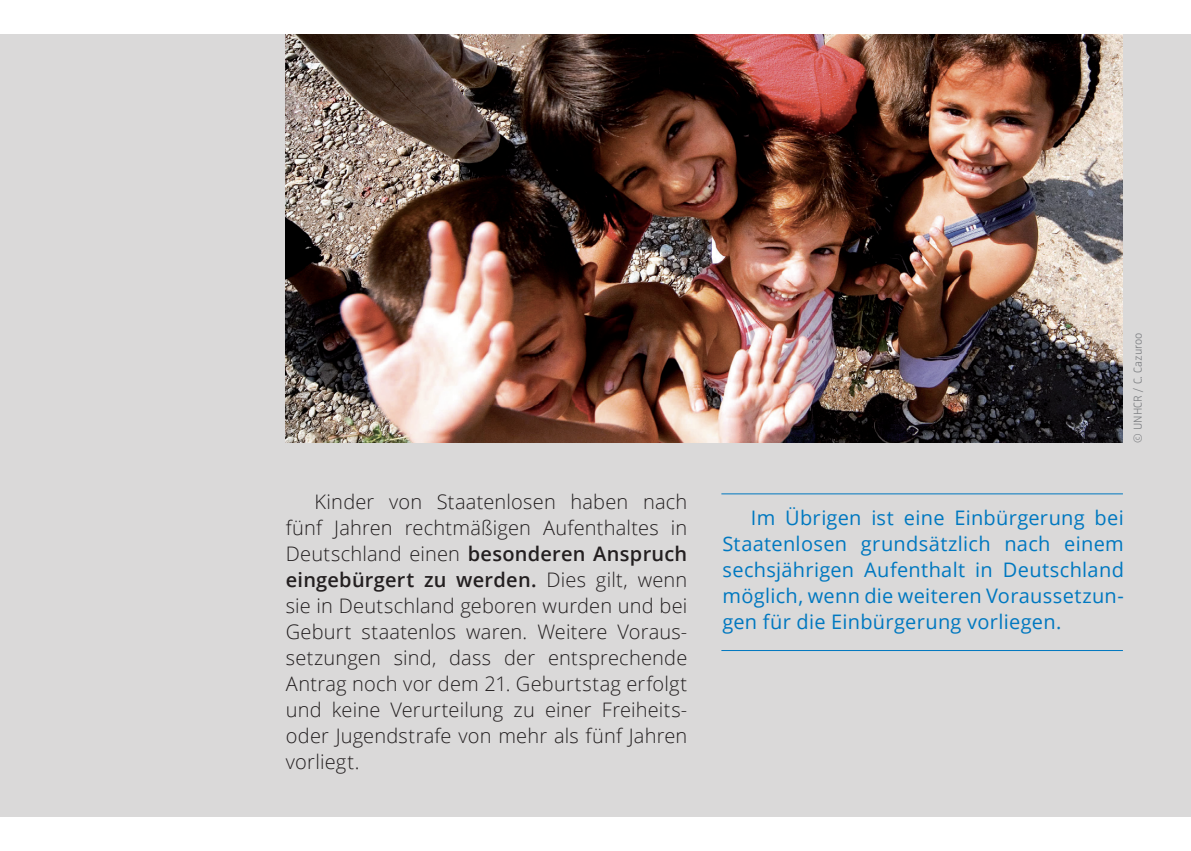
<style>
.page{position:relative;width:1191px;height:851px;background:#fff}
.page>*{position:absolute;margin:0;border:0;box-sizing:border-box;transform-origin:0 0}
.t1{font:300 20px/26px "Open Sans";letter-spacing:.01em;color:#231f20;text-align:justify}
.t2{font:20px/26px "Open Sans";letter-spacing:.015em;color:#0078c0;text-align:justify}
.t3{font:300 12px "Zwo";color:#808285}
.s1{font-weight:600}
</style>
<div class="page">
<div style="left:0;top:34px;width:1191px;height:782px;background:#dad9d9"></div>
<img style="left:286px;top:34px;width:837px;height:408px">
<hr style="left:721px;top:493px;width:402px;height:1px;background:#0078c0">
<hr style="left:721px;top:650px;width:402px;height:1px;background:#0078c0">
<p class="t1" style="left:286px;top:488px;width:403px">Kinder von Staatenlosen haben nach fünf Jahren rechtmäßigen Aufenthaltes in Deutschland einen <span class="s1">besonderen Anspruch eingebürgert zu werden.</span> Dies gilt, wenn sie in Deutschland geboren wurden und bei Geburt staatenlos waren. Weitere Voraus&shy;setzungen sind, dass der entsprechende Antrag noch vor dem 21. Geburtstag erfolgt und keine Verurteilung zu einer Freiheits&shy;oder Jugendstrafe von mehr als fünf Jahren vorliegt.</p>
<p class="t3" style="left:1130px;top:442px;width:111px;rotate:-90deg">© UNHCR / C. Cazuroo</p>
<p class="t2" style="left:722px;top:503px;width:403px;text-indent:29px">Im Übrigen ist eine Einbürgerung bei Staatenlosen grundsätzlich nach einem sechsjährigen Aufenthalt in Deutschland möglich, wenn die weiteren Voraussetzun&shy;gen für die Einbürgerung vorliegen.</p>
</div>
